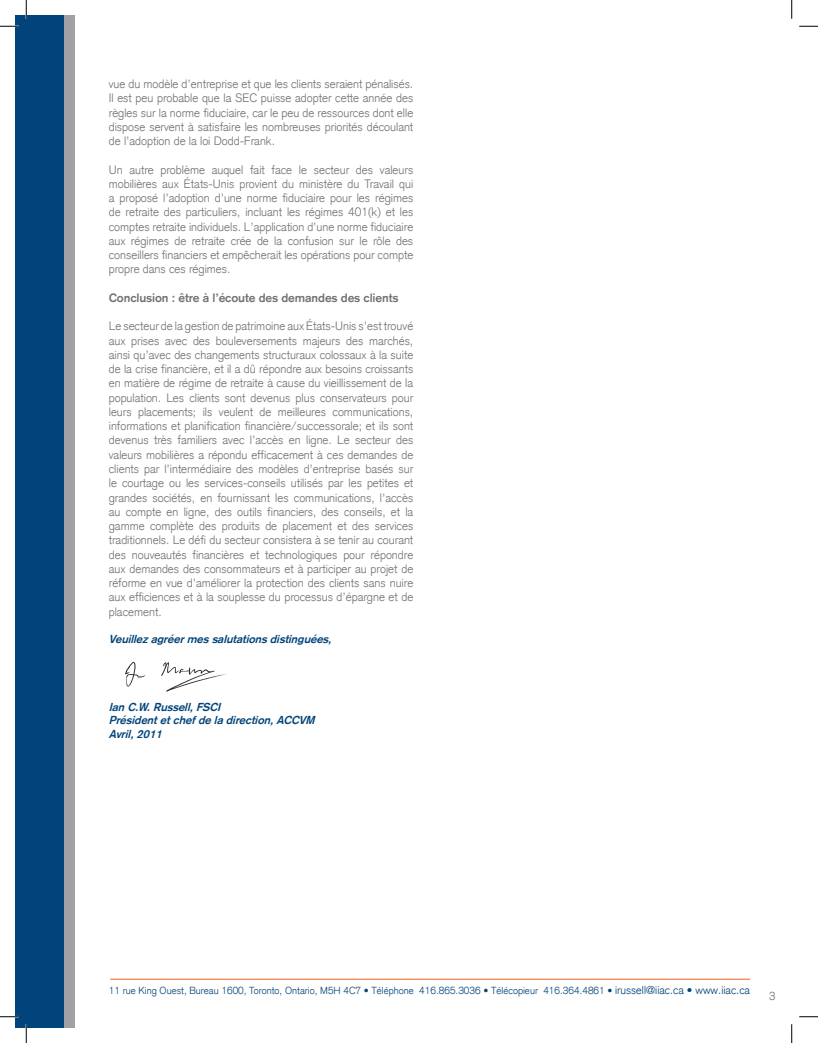
<style>
.page{position:relative;width:818px;height:1043px;background:#fff}
.page>*{position:absolute;margin:0;border:0;box-sizing:border-box;transform-origin:0 0}
.t1{font:300 11.88px/14.2px "Akzidenz Grotesk CE";color:#717074;text-align:justify}
.t2{font:700 11.88px "Akzidenz Grotesk CE";color:#717074}
.t3{font:italic 700 11.25px/13.5px "Akzidenz Grotesk CE";color:#00447b}
.t4{font:300 11.25px "Akzidenz Grotesk CE";color:#717074}
.t5{font:300 10px "Akzidenz Grotesk CE";color:#00447b}
.s1{font-size:11.25px}
</style>
<div class="page">
<img style="left:125px;top:661px;width:102px;height:31px">
<div style="left:15px;top:15px;width:50px;height:1013px;background:#00447b"></div>
<div style="left:64px;top:15px;width:10px;height:1013px;background:#a1a1a5"></div>
<hr style="left:110px;top:978px;width:640px;height:1px;background:#f26021">
<svg style="left:0;top:25px;width:19px;height:2px"></svg>
<svg style="left:799px;top:25px;width:19px;height:2px"></svg>
<svg style="left:0;top:1015px;width:19px;height:2px"></svg>
<svg style="left:799px;top:1016px;width:19px;height:1px"></svg>
<svg style="left:25px;top:0;width:2px;height:19px"></svg>
<svg style="left:25px;top:1024px;width:2px;height:18px"></svg>
<svg style="left:791px;top:0;width:1px;height:19px"></svg>
<svg style="left:791px;top:1024px;width:1px;height:18px"></svg>
<p class="t1" style="left:109px;top:77px;width:306px">vue du modèle d’entreprise et que les clients seraient pénalisés.<br>Il est peu probable que la SEC puisse adopter cette année des règles sur la norme fiduciaire, car le peu de ressources dont elle dispose servent à satisfaire les nombreuses priorités découlant de l’adoption de la loi Dodd-Frank.</p>
<p class="t1" style="left:109px;top:162px;width:306px">Un autre problème auquel fait face le secteur des valeurs mobilières aux États-Unis provient du ministère du Travail qui a proposé l’adoption d’une norme fiduciaire pour les régimes de retraite des particuliers, incluant les régimes 401(k) et les comptes retraite individuels. L’application d’une norme fiduciaire aux régimes de retraite crée de la confusion sur le rôle des conseillers financiers et empêcherait les opérations pour compte propre dans ces régimes.</p>
<p class="t2" style="left:109px;top:290px;width:291px">Conclusion : être à l’écoute des demandes des clients</p>
<p class="t1" style="left:109px;top:319px;width:306px">Le secteur de la gestion de patrimoine aux États-Unis s’est trouvé aux prises avec des bouleversements majeurs des marchés, ainsi qu’avec des changements structuraux colossaux à la suite de la crise financière, et il a dû répondre aux besoins croissants en matière de régime de retraite à cause du vieillissement de la population. Les clients sont devenus plus conservateurs pour leurs placements; ils veulent de meilleures communications, informations et planification financière/successorale; et ils sont devenus très familiers avec l’accès en ligne. Le secteur des valeurs mobilières a répondu efficacement à ces demandes de clients par l’intermédiaire des modèles d’entreprise basés sur le courtage ou les services-conseils utilisés par les petites et grandes sociétés, en fournissant les communications, l’accès au compte en ligne, des outils financiers, des conseils, et la gamme complète des produits de placement et des services traditionnels. Le défi du secteur consistera à se tenir au courant des nouveautés financières et technologiques pour répondre aux demandes des consommateurs et à participer au projet de réforme en vue d’améliorer la protection des clients sans nuire aux efficiences et à la souplesse du processus d’épargne et de placement.</p>
<p class="t3" style="left:109px;top:632px;width:227px">Veuillezagréermessalutationsdistinguées,</p>
<p class="t3" style="left:109px;top:700px;width:211px">IanC.W.Russell,FSCI<br>Présidentetchefdeladirection,ACCVM<br>Avril,2011</p>
<p class="t5" style="left:109px;top:983px;width:642px">11 rue King Ouest, Bureau 1600, Toronto, Ontario, M5H 4C7 • Téléphone 416.865.3036 • Télécopieur 416.364.4861 • <span class="s1">irussell@iiac.ca • www.iiac.ca</span></p>
<p class="t4" style="left:769px;top:988px;width:8px">3</p>
</div>
